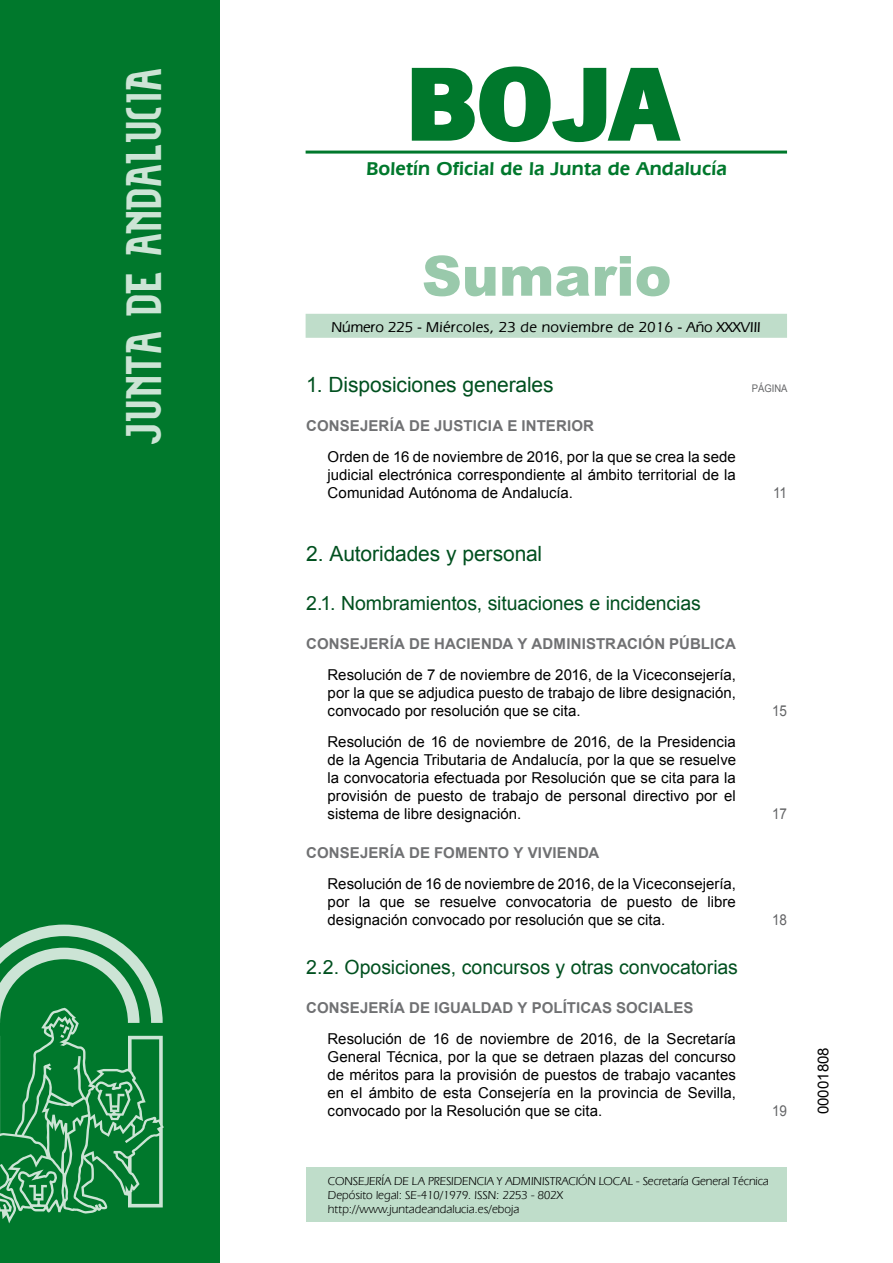
<style>
.page{position:relative;width:893px;height:1263px;background:#fff}
.page>*{position:absolute;margin:0;border:0;box-sizing:border-box;transform-origin:0 0}
.t1{font:700 105px "News Got T";color:#00782c;scale:1.14 1}
.t2{font:900 55.5px "Arial";color:#99c9ab}
.t3{font:27px "Alfabeto Andaluz Nuevo";color:#cce4d5}
.t4{font:21px "Arial";letter-spacing:-.005em;color:#00501f}
.t5{font:19.5px "Arial";letter-spacing:-.005em;color:#00501f}
.t6{font:600 19.5px "Eras IT Cby BT";letter-spacing:.01em;color:#00782c}
.t7{font:15px/18px "Arial";color:#000;text-align:justify}
.t8{font:700 15px "Arial";letter-spacing:.01em;color:#707173}
.t9{font:500 15px "Eras IT Cby BT";letter-spacing:.025em;color:#000}
.t10{font:15px "Arial";color:#646567;scale:.9 1}
.t11{font:12px/13.8px "Eras IT Cby BT";letter-spacing:-.01em;color:#000}
.t12{font:10.5px "Arial";color:#646567;scale:.9 1}
</style>
<div class="page">
<hr style="left:305px;top:151px;width:482px;height:3px;background:#00782c">
<div style="left:305px;top:314px;width:482px;height:24px;background:#bfddca"></div>
<div style="left:0;top:0;width:219px;height:1263px;background:#00782c"></div>
<svg style="left:0;top:925px;width:164px;height:298px"></svg>
<div style="left:306px;top:1167px;width:481px;height:55px;background:#bfddca"></div>
<svg style="left:411px;top:66px;width:270px;height:77px"></svg>
<h3 class="t3" style="left:136px;top:446px;width:379px;rotate:-90deg">JUNTA DE ANDALUCIA</h3>
<h1 class="t1" style="left:405px;top:42px;width:240px">BOJA</h1>
<h3 class="t6" style="left:366px;top:157px;width:362px">Boletín Oficial de la Junta de Andalucía</h3>
<h2 class="t2" style="left:422px;top:236px;width:251px">Sumario</h2>
<p class="t9" style="left:331px;top:317px;width:431px">Número 225 - Miércoles, 23 de noviembre de 2016 - Año XXXVIII</p>
<h3 class="t4" style="left:306px;top:371px;width:249px">1. Disposiciones generales</h3>
<p class="t12" style="left:751px;top:381px;width:41px">PÁGINA</p>
<p class="t8" style="left:306px;top:416px;width:289px">CONSEJERÍA DE JUSTICIA E INTERIOR</p>
<p class="t7" style="left:327px;top:448px;width:410px">Orden de 16 de noviembre de 2016, por la que se crea la sede judicial electrónica correspondiente al ámbito territorial de la Comunidad Autónoma de Andalucía.</p>
<p class="t10" style="left:773px;top:483px;width:17px">11</p>
<h3 class="t4" style="left:306px;top:540px;width:237px">2. Autoridades y personal</h3>
<h3 class="t5" style="left:306px;top:591px;width:396px">2.1. Nombramientos, situaciones e incidencias</h3>
<p class="t8" style="left:306px;top:634px;width:431px">CONSEJERÍA DE HACIENDA Y ADMINISTRACIÓN PÚBLICA</p>
<p class="t7" style="left:327px;top:666px;width:410px">Resolución de 7 de noviembre de 2016, de la Viceconsejería, por la que se adjudica puesto de trabajo de libre designación, convocado por resolución que se cita.</p>
<p class="t7" style="left:327px;top:733px;width:410px">Resolución de 16 de noviembre de 2016, de la Presidencia de la Agencia Tributaria de Andalucía, por la que se resuelve la convocatoria efectuada por Resolución que se cita para la provisión de puesto de trabajo de personal directivo por el sistema de libre designación.</p>
<p class="t8" style="left:306px;top:843px;width:294px">CONSEJERÍA DE FOMENTO Y VIVIENDA</p>
<p class="t7" style="left:327px;top:875px;width:410px">Resolución de 16 de noviembre de 2016, de la Viceconsejería, por la que se resuelve convocatoria de puesto de libre designación convocado por resolución que se cita.</p>
<h3 class="t5" style="left:306px;top:954px;width:433px">2.2. Oposiciones, concursos y otras convocatorias</h3>
<p class="t8" style="left:306px;top:998px;width:388px">CONSEJERÍA DE IGUALDAD Y POLÍTICAS SOCIALES</p>
<p class="t7" style="left:327px;top:1030px;width:410px">Resolución de 16 de noviembre de 2016, de la Secretaría General Técnica, por la que se detraen plazas del concurso de méritos para la provisión de puestos de trabajo vacantes en el ámbito de esta Consejería en la provincia de Sevilla, convocado por la Resolución que se cita.</p>
<p class="t10" style="left:772px;top:701px;width:18px">15</p>
<p class="t10" style="left:772px;top:804px;width:18px">17</p>
<p class="t10" style="left:772px;top:910px;width:18px">18</p>
<p class="t10" style="left:772px;top:1101px;width:18px">19</p>
<p class="t11" style="left:328px;top:1174px;width:442px">CONSEJERÍA DE LA PRESIDENCIA Y ADMINISTRACIÓN LOCAL - Secretaría General Técnica<br>Depósito legal: SE-410/1979. ISSN: 2253 - 802X<br>http://www.juntadeandalucia.es/eboja</p>
<p class="t7" style="left:814px;top:1114px;width:68px;rotate:-90deg">00001808</p>
</div>
